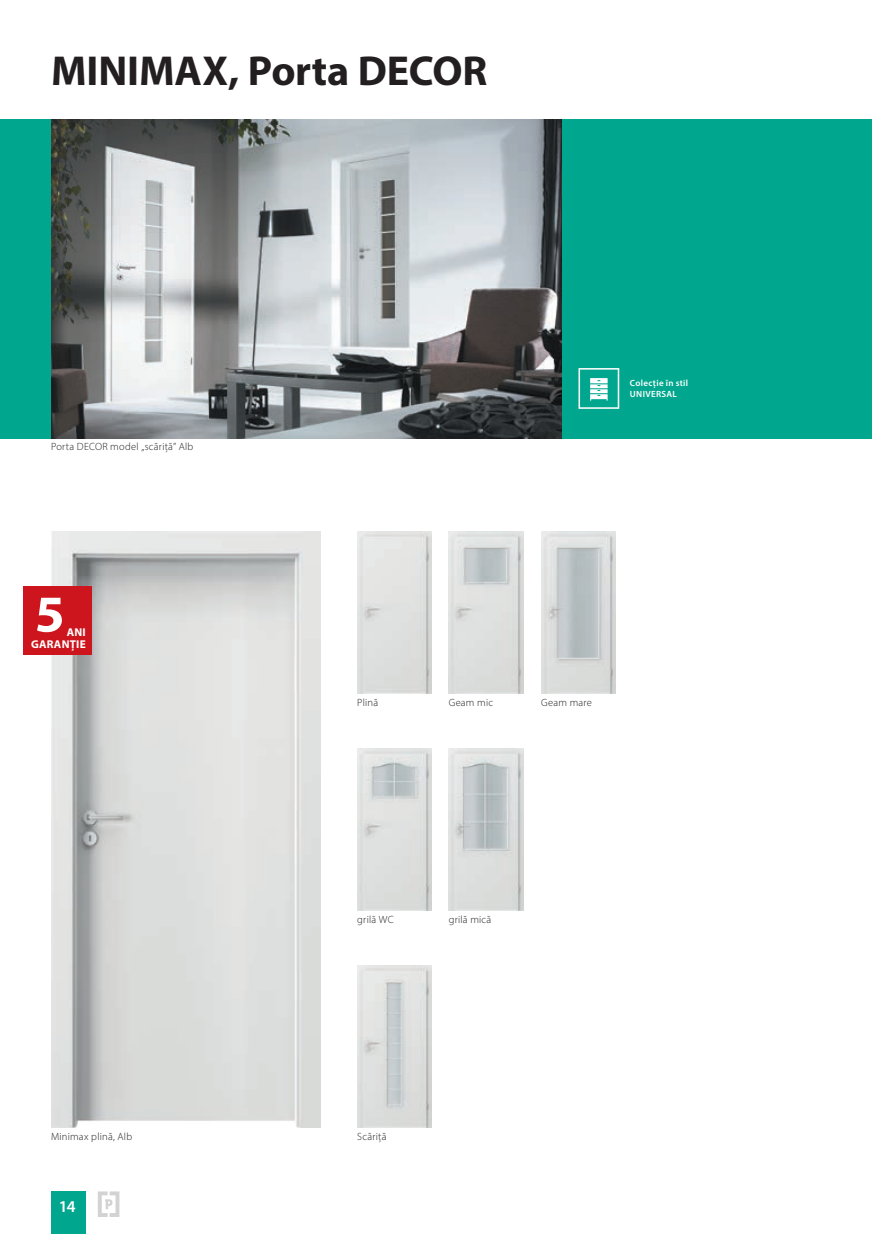
<style>
.page{position:relative;width:872px;height:1234px;background:#fff}
.page>*{position:absolute;margin:0;border:0;box-sizing:border-box;transform-origin:0 0}
.t1{font:700 52.2px "Myriad Pro";color:#fff;scale:1.04 1}
.Nazwa_KOLEKCJI{font:700 42px "Myriad Pro";letter-spacing:-.005em;color:#231f20}
.paginacja_str{font:600 16.5px "Myriad Pro";color:#fff}
.t2{font:700 11.25px "Myriad Pro";letter-spacing:.02em;color:#fff}
.podpis_model{font:300 10.5px "Myriad Pro";letter-spacing:.025em;color:#231f20}
.podpis_model-2{font:600 9px "Myriad Pro";letter-spacing:.035em;color:#fff}
</style>
<div class="page">
<div style="left:51px;top:1191px;width:34px;height:42px;background:#00a78e"></div>
<div style="left:0;top:119px;width:872px;height:319px;background:#00a78e"></div>
<img style="left:357px;top:531px;width:75px;height:162px">
<img style="left:51px;top:531px;width:269px;height:596px">
<img style="left:449px;top:531px;width:74px;height:162px">
<img style="left:541px;top:531px;width:74px;height:162px">
<img style="left:357px;top:748px;width:75px;height:162px">
<img style="left:449px;top:748px;width:74px;height:162px">
<img style="left:357px;top:965px;width:75px;height:162px">
<img style="left:51px;top:119px;width:510px;height:319px">
<svg style="left:98px;top:1191px;width:21px;height:25px"></svg>
<svg style="left:578px;top:368px;width:41px;height:41px"></svg>
<div style="left:23px;top:586px;width:68px;height:68px;background:#cd151d"></div>
<p class="Nazwa_KOLEKCJI" style="left:51px;top:44px;width:438px">MINIMAX, Porta DECOR</p>
<p class="podpis_model" style="left:51px;top:440px;width:144px">Porta DECOR model „scăriță” Alb</p>
<h1 class="t1" style="left:35px;top:580px;width:30px">5</h1>
<p class="t2" style="left:31px;top:637px;width:56px">GARANȚIE</p>
<p class="t2" style="left:67px;top:624px;width:21px">ANI</p>
<p class="podpis_model-2" style="left:630px;top:377px;width:60px">Colecție în stil</p>
<p class="podpis_model-2" style="left:630px;top:388px;width:48px">UNIVERSAL</p>
<p class="podpis_model" style="left:357px;top:695px;width:22px">Plină</p>
<p class="podpis_model" style="left:449px;top:695px;width:46px">Geam mic</p>
<p class="podpis_model" style="left:541px;top:695px;width:52px">Geam mare</p>
<p class="podpis_model" style="left:357px;top:912px;width:38px">grilă WC</p>
<p class="podpis_model" style="left:449px;top:912px;width:44px">grilă mică</p>
<p class="podpis_model" style="left:51px;top:1129px;width:83px">Minimax plină, Alb</p>
<p class="podpis_model" style="left:357px;top:1129px;width:31px">Scăriță</p>
<p class="paginacja_str" style="left:59px;top:1195px;width:18px">14</p>
</div>
